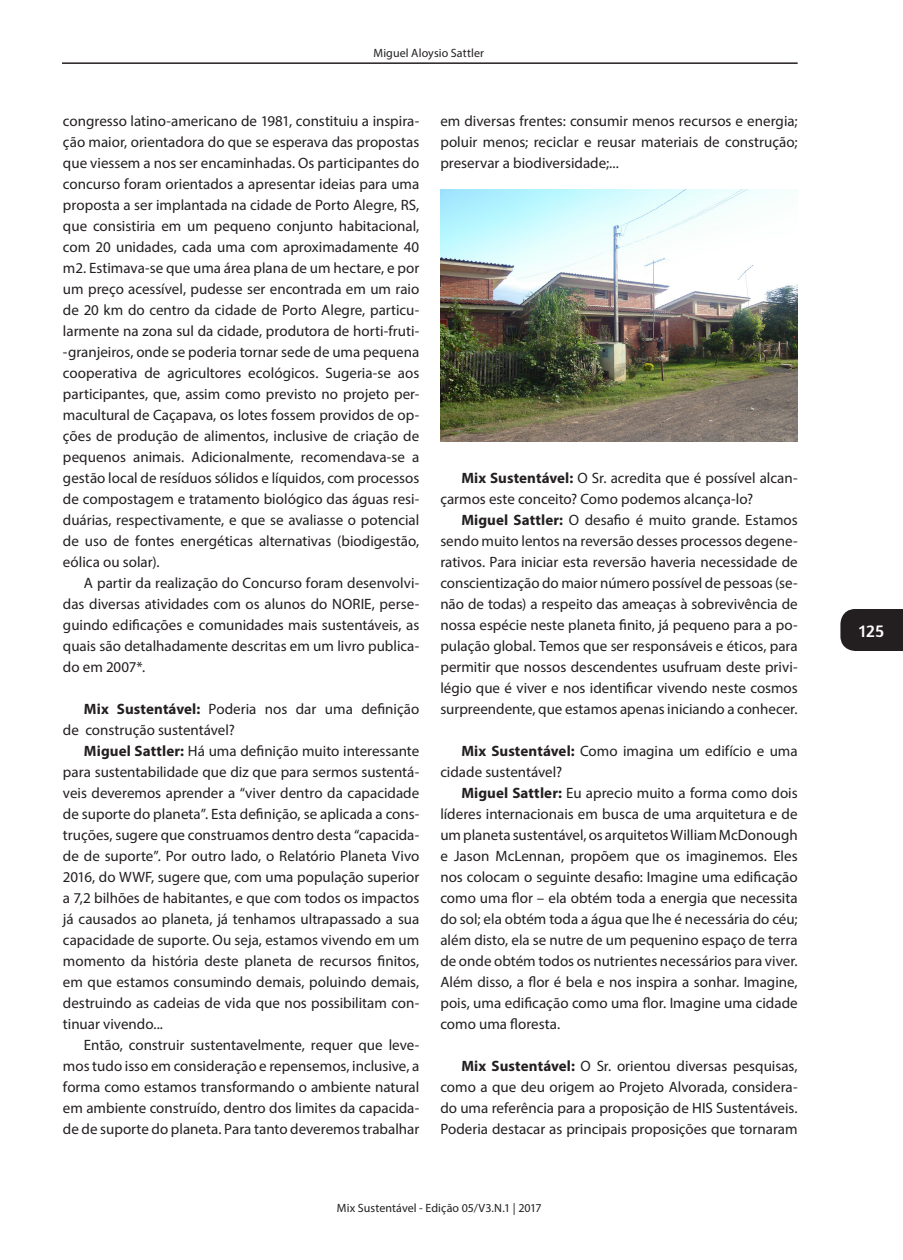
<style>
.page{position:relative;width:903px;height:1260px;background:#fff}
.page>*{position:absolute;margin:0;border:0;box-sizing:border-box;transform-origin:0 0}
.t1{font:18px "Amaranth";color:#fff}
.texto{font:15px/21px "Myriad Pro";color:#231f20;text-align:justify}
.texto-2{font:12px "Myriad Pro";letter-spacing:.005em;color:#231f20}
.nome_artigo_e_autor{font:12px "Myriad Pro";letter-spacing:.01em;color:#231f20}
.s1{font-weight:700}
</style>
<div class="page">
<div style="left:840px;top:609px;width:63px;height:42px;background:#231f20"></div>
<hr style="left:62px;top:62px;width:736px;height:2px;background:#231f20">
<img style="left:441px;top:190px;width:356px;height:251px">
<p class="nome_artigo_e_autor" style="left:374px;top:45px;width:112px">Miguel Aloysio Sattler</p>
<p class="texto" style="left:63px;top:110px;width:358px">congresso latino-americano de 1981, constituiu a inspira&shy;ção maior, orientadora do que se esperava das propostas que viessem a nos ser encaminhadas. Os participantes do concurso foram orientados a apresentar ideias para uma proposta a ser implantada na cidade de Porto Alegre, RS, que consistiria em um pequeno conjunto habitacional, com 20 unidades, cada uma com aproximadamente 40 m2. Estimava-se que uma área plana de um hectare, e por um preço acessível, pudesse ser encontrada em um raio de 20 km do centro da cidade de Porto Alegre, particu&shy;larmente na zona sul da cidade, produtora de horti-fruti--granjeiros, onde se poderia tornar sede de uma pequena cooperativa de agricultores ecológicos. Sugeria-se aos participantes, que, assim como previsto no projeto per&shy;macultural de Caçapava, os lotes fossem providos de op&shy;ções de produção de alimentos, inclusive de criação de pequenos animais. Adicionalmente, recomendava-se a gestão local de resíduos sólidos e líquidos, com processos de compostagem e tratamento biológico das águas resi&shy;duárias, respectivamente, e que se avaliasse o potencial de uso de fontes energéticas alternativas (biodigestão, eólica ou solar).</p>
<p class="texto" style="left:63px;top:572px;width:358px;text-indent:21px">A partir da realização do Concurso foram desenvolvi&shy;das diversas atividades com os alunos do NORIE, perse&shy;guindo edificações e comunidades mais sustentáveis, as quais são detalhadamente descritas em um livro publica&shy;do em 2007*.</p>
<p class="texto" style="left:63px;top:698px;width:358px;text-indent:21px"><span class="s1">Mix Sustentável:</span> Poderia nos dar uma definição de construção sustentável?</p>
<p class="texto" style="left:63px;top:740px;width:358px;text-indent:21px"><span class="s1">Miguel Sattler:</span> Há uma definição muito interessante para sustentabilidade que diz que para sermos sustentá&shy;veis deveremos aprender a “viver dentro da capacidade de suporte do planeta”. Esta definição, se aplicada a cons&shy;truções, sugere que construamos dentro desta “capacida&shy;de de suporte”. Por outro lado, o Relatório Planeta Vivo 2016, do WWF, sugere que, com uma população superior a 7,2 bilhões de habitantes, e que com todos os impactos já causados ao planeta, já tenhamos ultrapassado a sua capacidade de suporte. Ou seja, estamos vivendo em um momento da história deste planeta de recursos finitos, em que estamos consumindo demais, poluindo demais, destruindo as cadeias de vida que nos possibilitam con&shy;tinuar vivendo...</p>
<p class="texto" style="left:63px;top:1034px;width:358px;text-indent:21px">Então, construir sustentavelmente, requer que leve&shy;mos tudo isso em consideração e repensemos, inclusive, a forma como estamos transformando o ambiente natural em ambiente construído, dentro dos limites da capacida&shy;de de suporte do planeta. Para tanto deveremos trabalhar</p>
<p class="texto" style="left:440px;top:110px;width:359px">em diversas frentes: consumir menos recursos e energia; poluir menos; reciclar e reusar materiais de construção; preservar a biodiversidade;...</p>
<p class="texto" style="left:440px;top:467px;width:359px;text-indent:21px"><span class="s1">Mix Sustentável:</span> O Sr. acredita que é possível alcan&shy;çarmos este conceito? Como podemos alcança-lo?</p>
<p class="texto" style="left:440px;top:509px;width:359px;text-indent:21px"><span class="s1">Miguel Sattler:</span> O desafio é muito grande. Estamos sendo muito lentos na reversão desses processos degene&shy;rativos. Para iniciar esta reversão haveria necessidade de conscientização do maior número possível de pessoas (se&shy;não de todas) a respeito das ameaças à sobrevivência de nossa espécie neste planeta finito, já pequeno para a po&shy;pulação global. Temos que ser responsáveis e éticos, para permitir que nossos descendentes usufruam deste privi&shy;légio que é viver e nos identificar vivendo neste cosmos surpreendente, que estamos apenas iniciando a conhecer.</p>
<p class="texto" style="left:440px;top:740px;width:359px;text-indent:21px"><span class="s1">Mix Sustentável:</span> Como imagina um edifício e uma cidade sustentável?</p>
<p class="texto" style="left:440px;top:782px;width:359px;text-indent:21px"><span class="s1">Miguel Sattler:</span> Eu aprecio muito a forma como dois líderes internacionais em busca de uma arquitetura e de um planeta sustentável, os arquitetos William McDonough e Jason McLennan, propõem que os imaginemos. Eles nos colocam o seguinte desafio: Imagine uma edificação como uma flor – ela obtém toda a energia que necessita do sol; ela obtém toda a água que lhe é necessária do céu; além disto, ela se nutre de um pequenino espaço de terra de onde obtém todos os nutrientes necessários para viver.<br>Além disso, a flor é bela e nos inspira a sonhar. Imagine, pois, uma edificação como uma flor. Imagine uma cidade como uma floresta.</p>
<p class="texto" style="left:440px;top:1055px;width:359px;text-indent:21px"><span class="s1">Mix Sustentável:</span> O Sr. orientou diversas pesquisas, como a que deu origem ao Projeto Alvorada, considera&shy;do uma referência para a proposição de HIS Sustentáveis.<br>Poderia destacar as principais proposições que tornaram</p>
<p class="texto-2" style="left:337px;top:1200px;width:206px">Mix Sustentável - Edição 05/V3.N.1 | 2017</p>
<p class="t1" style="left:859px;top:620px;width:26px">125</p>
</div>
